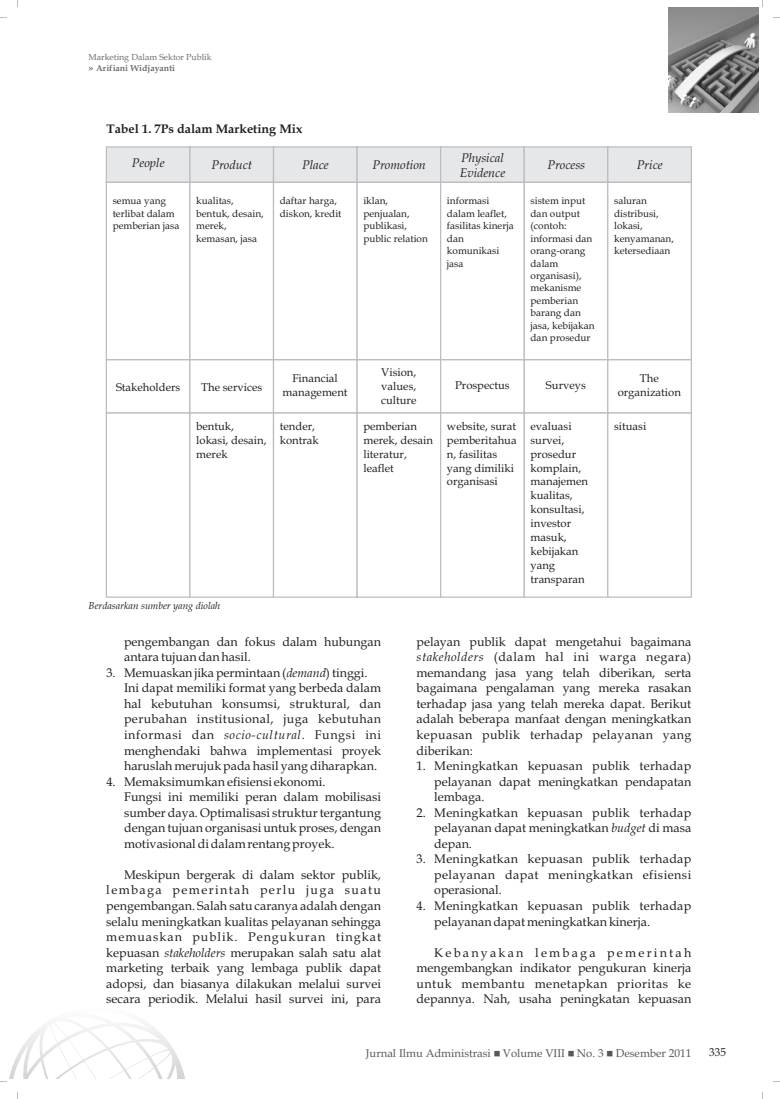
<style>
.page{position:relative;width:780px;height:1099px;background:#fff}
.page>*{position:absolute;margin:0;border:0;box-sizing:border-box;transform-origin:0 0}
.t1{font:12.5px/15.5px "Book Antiqua";color:#231f20;text-align:justify}
.t2{font:12.5px/15.5px "Book Antiqua";letter-spacing:.02em;color:#231f20}
.t3{font:italic 12.5px/15px "Book Antiqua";color:#231f20}
.t4{font:700 12.5px "Book Antiqua";color:#231f20}
.t5{font:11.25px/14px "Book Antiqua";color:#231f20}
.t6{font:11.25px "Book Antiqua";color:#57585a}
.t7{font:10px/12.4px "Book Antiqua";color:#231f20}
.t8{font:italic 10px "Book Antiqua";color:#231f20}
.t9{font:8.75px/11.8px "Book Antiqua";color:#6c6d70}
.s1{font-weight:700;font-size:10px}
.s2{font-weight:700}
.s3{font-style:italic}
</style>
<div class="page">
<svg style="left:0;top:0;width:18px;height:18px"></svg>
<svg style="left:762px;top:0;width:18px;height:18px"></svg>
<svg style="left:762px;top:1081px;width:18px;height:17px"></svg>
<div style="left:7px;top:7px;width:765px;height:1084px;background:#fff"></div>
<svg style="left:0;top:1024px;width:185px;height:74px"></svg>
<svg style="left:105px;top:146px;width:587px;height:452px"></svg>
<img style="left:669px;top:7px;width:89px;height:106px">
<p class="t9" style="left:89px;top:52px;width:124px">Marketing Dalam Sektor Publik <span class="s1">»</span> <span class="s2">Arifiani Widjayanti</span></p>
<p class="t4" style="left:106px;top:124px;width:197px">Tabel 1. 7Ps dalam Marketing Mix</p>
<p class="t3" style="left:132px;top:157px;width:34px">People</p>
<p class="t3" style="left:211px;top:159px;width:42px">Product</p>
<p class="t3" style="left:302px;top:159px;width:28px">Place</p>
<p class="t3" style="left:372px;top:159px;width:55px">Promotion</p>
<p class="t3" style="left:460px;top:151px;width:47px">Physical<br>Evidence</p>
<p class="t3" style="left:547px;top:159px;width:39px">Process</p>
<p class="t3" style="left:636px;top:159px;width:27px">Price</p>
<p class="t7" style="left:113px;top:196px;width:68px">semua yang terlibat dalam pemberian jasa</p>
<p class="t7" style="left:196px;top:196px;width:69px">kualitas, bentuk, desain, merek, kemasan, jasa</p>
<p class="t7" style="left:280px;top:196px;width:63px">daftar harga, diskon, kredit</p>
<p class="t7" style="left:363px;top:196px;width:66px">iklan, penjualan, publikasi, public relation</p>
<p class="t7" style="left:447px;top:196px;width:68px">informasi dalam leaflet, fasilitas kinerja dan komunikasi jasa</p>
<p class="t7" style="left:530px;top:196px;width:66px">sistem input dan output (contoh: informasi dan orang-orang dalam organisasi), mekanisme pemberian barang dan jasa, kebijakan dan prosedur</p>
<p class="t7" style="left:614px;top:196px;width:61px">saluran distribusi, lokasi, kenyamanan, ketersediaan</p>
<p class="t5" style="left:116px;top:381px;width:66px">Stakeholders</p>
<p class="t5" style="left:201px;top:381px;width:63px">The services</p>
<p class="t5" style="left:282px;top:372px;width:66px;text-align:center">Financial management</p>
<p class="t5" style="left:381px;top:367px;width:37px;text-align:justify">Vision, values, culture</p>
<p class="t5" style="left:455px;top:379px;width:56px">Prospectus</p>
<p class="t5" style="left:546px;top:379px;width:41px">Surveys</p>
<p class="t5" style="left:617px;top:372px;width:65px;text-align:center">The organization</p>
<p class="t5" style="left:196px;top:420px;width:72px">bentuk, lokasi, desain, merek</p>
<p class="t5" style="left:363px;top:420px;width:71px">pemberian merek, desain literatur, leaflet</p>
<p class="t5" style="left:447px;top:420px;width:71px">website, surat pemberitahua n, fasilitas yang dimiliki organisasi</p>
<p class="t5" style="left:530px;top:420px;width:59px">evaluasi survei, prosedur komplain, manajemen kualitas, konsultasi, investor masuk, kebijakan yang transparan</p>
<p class="t5" style="left:614px;top:420px;width:34px">situasi</p>
<p class="t5" style="left:280px;top:420px;width:40px">tender, kontrak</p>
<p class="t8" style="left:89px;top:602px;width:133px">Berdasarkan sumber yang diolah</p>
<p class="t1" style="left:124px;top:635px;width:258px">pengembangan dan fokus dalam hubungan antara tujuan dan hasil.</p>
<p class="t1" style="left:124px;top:666px;width:258px;text-align:left;text-indent:-18px">3. Memuaskan jika permintaan (<span class="s3">demand</span>) tinggi.<br>Ini dapat memiliki format yang berbeda dalam hal kebutuhan konsumsi, struktural, dan perubahan institusional, juga kebutuhan informasi dan <span class="s3">socio-cultural</span>. Fungsi ini menghendaki bahwa implementasi proyek haruslah merujuk pada hasil yang diharapkan.</p>
<p class="t1" style="left:124px;top:775px;width:258px;text-align:left;text-indent:-18px">4. Memaksimumkan efisiensi ekonomi.<br>Fungsi ini memiliki peran dalam mobilisasi sumber daya. Optimalisasi struktur tergantung dengan tujuan organisasi untuk proses, dengan motivasional di dalam rentang proyek.</p>
<p class="t1" style="left:106px;top:868px;width:276px;text-indent:18px">Meskipun bergerak di dalam sektor publik, lembaga pemerintah perlu juga suatu pengembangan. Salah satu caranya adalah dengan selalu meningkatkan kualitas pelayanan sehingga memuaskan publik. Pengukuran tingkat kepuasan <span class="s3">stakeholders</span> merupakan salah satu alat marketing terbaik yang lembaga publik dapat adopsi, dan biasanya dilakukan melalui survei secara periodik. Melalui hasil survei ini, para</p>
<p class="t1" style="left:416px;top:635px;width:276px">pelayan publik dapat mengetahui bagaimana <span class="s3">stakeholders</span> (dalam hal ini warga negara) memandang jasa yang telah diberikan, serta bagaimana pengalaman yang mereka rasakan terhadap jasa yang telah mereka dapat. Berikut adalah beberapa manfaat dengan meningkatkan kepuasan publik terhadap pelayanan yang diberikan:</p>
<p class="t1" style="left:434px;top:759px;width:258px;text-indent:-18px">1. Meningkatkan kepuasan publik terhadap pelayanan dapat meningkatkan pendapatan lembaga.</p>
<p class="t1" style="left:434px;top:806px;width:258px;text-indent:-18px">2. Meningkatkan kepuasan publik terhadap pelayanan dapat meningkatkan <span class="s3">budget</span> di masa depan.</p>
<p class="t1" style="left:434px;top:852px;width:258px;text-indent:-18px">3. Meningkatkan kepuasan publik terhadap pelayanan dapat meningkatkan efisiensi operasional.</p>
<p class="t2" style="left:434px;top:899px;width:258px;text-indent:-18px">4. Meningkatkan kepuasan publik terhadap pelayanan dapat meningkatkan kinerja.</p>
<p class="t1" style="left:416px;top:946px;width:276px;text-indent:18px">Kebanyakan lembaga pemerintah mengembangkan indikator pengukuran kinerja untuk membantu menetapkan prioritas ke depannya. Nah, usaha peningkatan kepuasan</p>
<p class="t6" style="left:366px;top:1048px;width:327px">Jurnal Ilmu Administrasi Volume VIII No. 3 Desember 2011</p>
<p class="t5" style="left:709px;top:1046px;width:18px">335</p>
</div>
